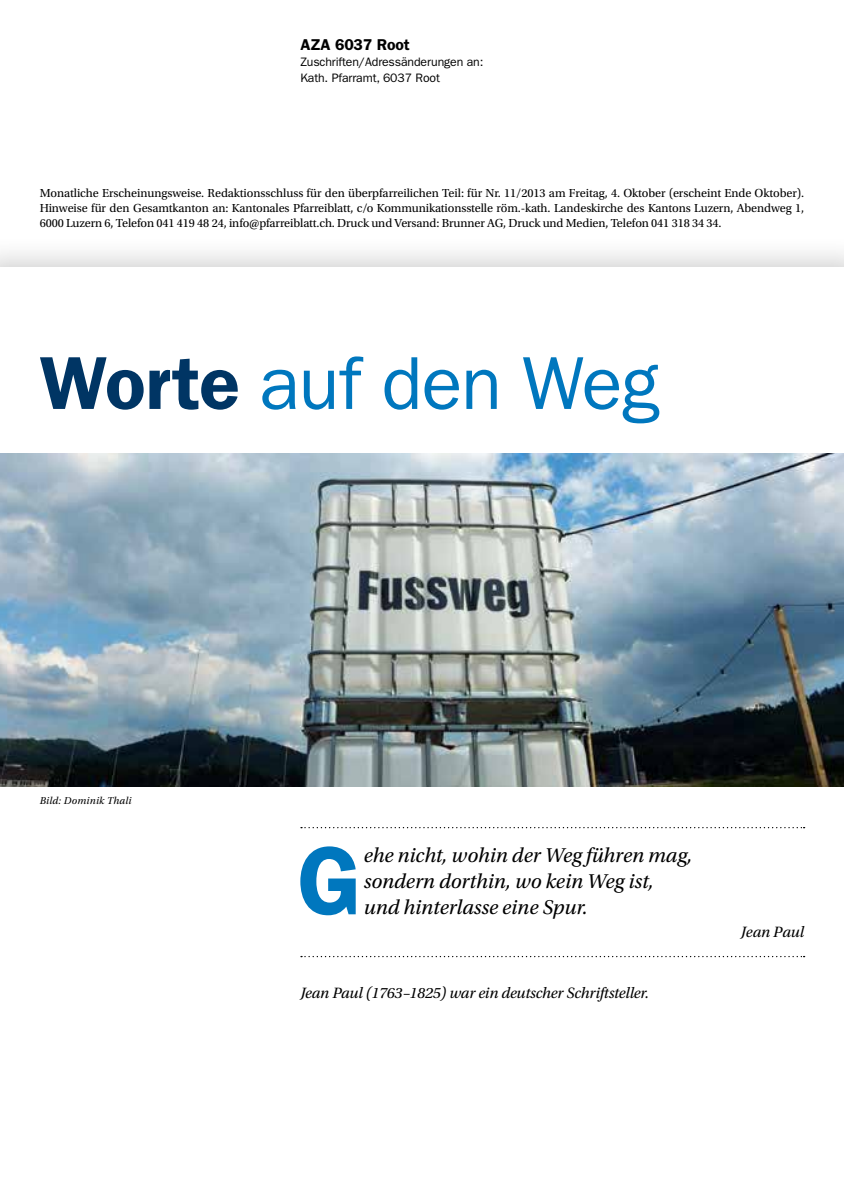
<style>
.page{position:relative;width:844px;height:1191px;background:#fff}
.page>*{position:absolute;margin:0;border:0;box-sizing:border-box;transform-origin:0 0}
.t1{font:600 97.48px "ITC Franklin Gothic Std";color:#0077be}
.t2{font:75.25px "ITC Franklin Gothic Std";letter-spacing:-.01em;color:#0077be}
.t3{font:italic 21px/26.2px "Utopia Std";color:#000}
.t4{font:italic 15.75px "Utopia Std";letter-spacing:-.01em;color:#000}
.t5{font:600 15.75px "ITC Franklin Gothic Std";letter-spacing:-.01em;color:#000}
.t6{font:12.25px/14.7px "Utopia Std";letter-spacing:-.01em;color:#000;text-align:justify}
.t7{font:12.25px/15.8px "ITC Franklin Gothic Std";letter-spacing:-.01em;color:#000}
.t8{font:italic 10.5px "Utopia Std";letter-spacing:.02em;color:#000}
.s1{font-weight:600;color:#003564}
</style>
<div class="page">
<div style="left:0;top:235px;width:843px;height:956px;background:#000;opacity:.2"></div>
<div style="left:0;top:268px;width:843px;height:923px;background:#fff"></div>
<img style="left:0;top:454px;width:843px;height:332px">
<svg style="left:301px;top:827px;width:503px;height:1px"></svg>
<svg style="left:301px;top:956px;width:503px;height:1px"></svg>
<p class="t5" style="left:300px;top:36px;width:111px">AZA 6037 Root</p>
<p class="t7" style="left:300px;top:54px;width:184px">Zuschriften/Adressänderungen an:<br>Kath. Pfarramt, 6037 Root</p>
<p class="t6" style="left:40px;top:186px;width:765px">Monatliche Erscheinungsweise. Redaktionsschluss für den überpfarreilichen Teil: für Nr. 11/2013 am Freitag, 4. Oktober (erscheint Ende Oktober).<br>Hinweise für den Gesamtkanton an: Kantonales Pfarreiblatt, c/o Kommunikationsstelle röm.-kath. Landeskirche des Kantons Luzern, Abendweg 1, 6000 Luzern 6, Telefon 041 419 48 24, info@pfarreiblatt.ch. Druck und Versand: Brunner AG, Druck und Medien, Telefon 041 318 34 34.</p>
<h2 class="t2" style="left:40px;top:340px;width:621px"><span class="s1">Worte</span> auf den Weg</h2>
<p class="t8" style="left:40px;top:794px;width:93px">Bild: Dominik Thali</p>
<h1 class="t1" style="left:297px;top:823px;width:66px">G</h1>
<h3 class="t3" style="left:364px;top:842px;width:330px">ehe nicht, wohin der Weg führen mag, sondern dorthin, wo kein Weg ist, und hinterlasse eine Spur.</h3>
<p class="t4" style="left:300px;top:983px;width:350px">Jean Paul (1763–1825) war ein deutscher Schriftsteller.</p>
<p class="t4" style="left:740px;top:923px;width:65px">Jean Paul</p>
</div>
